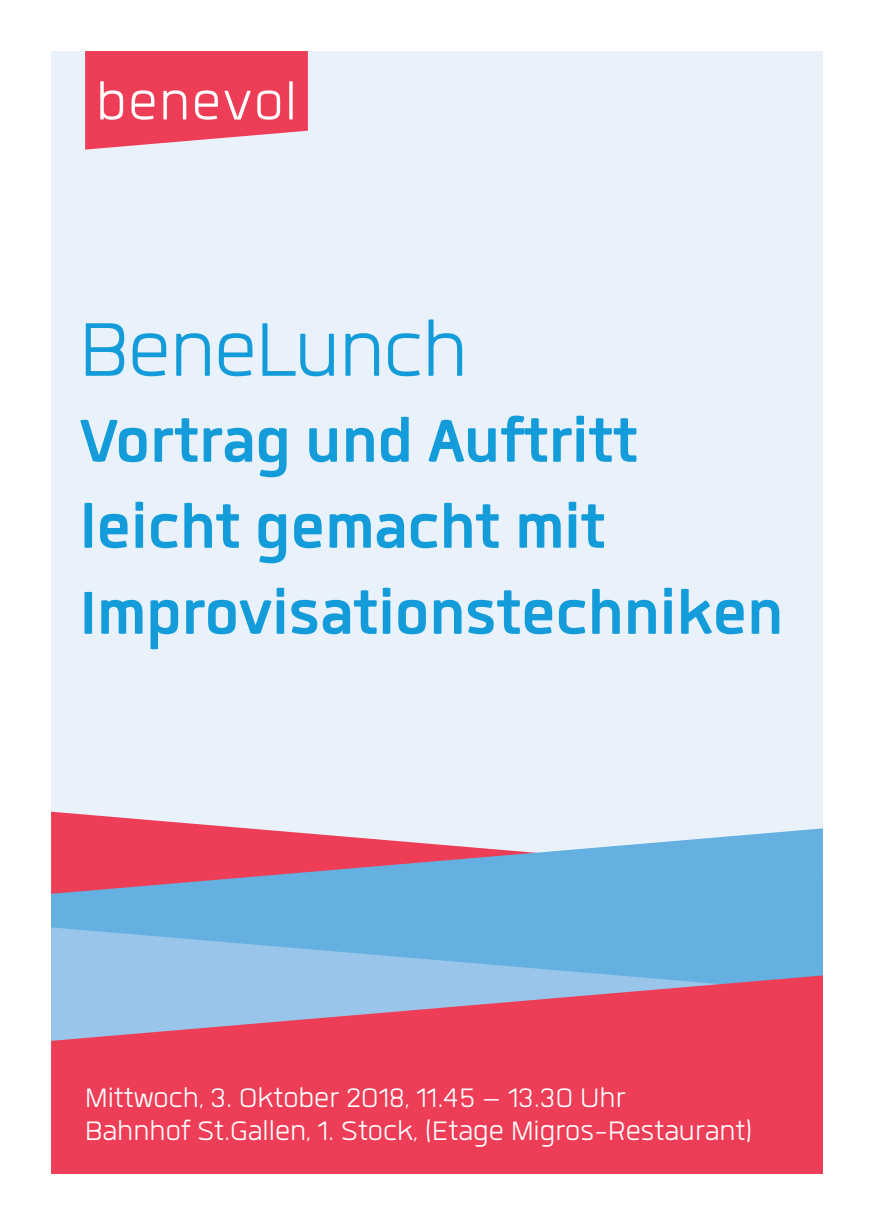
<style>
.page{position:relative;width:874px;height:1225px;background:#fff}
.page>*{position:absolute;margin:0;border:0;box-sizing:border-box;transform-origin:0 0}
._01_Haupttitel_TXT_V{font:300 105px "Quan";letter-spacing:-.01em;color:#139cd9}
._01_Haupttitel_TXT_V-2{font:700 84px/86px "Quan";letter-spacing:-.01em;color:#139cd9}
._03_Fusszeile_TXT{font:300 37px/33px "Quan";color:#fff}
</style>
<div class="page">
<div style="left:51px;top:51px;width:771px;height:1123px;background:#e9f2fa"></div>
<svg style="left:85px;top:51px;width:223px;height:99px;background:#ee5e73"></svg>
<svg style="left:51px;top:811px;width:192px;height:17px"></svg>
<svg style="left:51px;top:828px;width:771px;height:99px;background:#919ac1"></svg>
<svg style="left:51px;top:927px;width:771px;height:48px;background:#76b7e3"></svg>
<svg style="left:51px;top:975px;width:771px;height:199px;background:#df536e"></svg>
<p class="_01_Haupttitel_TXT_V" style="left:79px;top:301px;width:390px">BeneLunch</p>
<p class="_01_Haupttitel_TXT_V-2" style="left:79px;top:397px;width:705px">Vortrag und Auftritt leicht gemacht mit<br>Improvisationstechniken</p>
<p class="_03_Fusszeile_TXT" style="left:85px;top:1080px;width:668px">Mittwoch, 3. Oktober 2018, 11.45 – 13.30 Uhr<br>Bahnhof St.Gallen, 1. Stock, (Etage Migros-Restaurant)</p>
</div>
